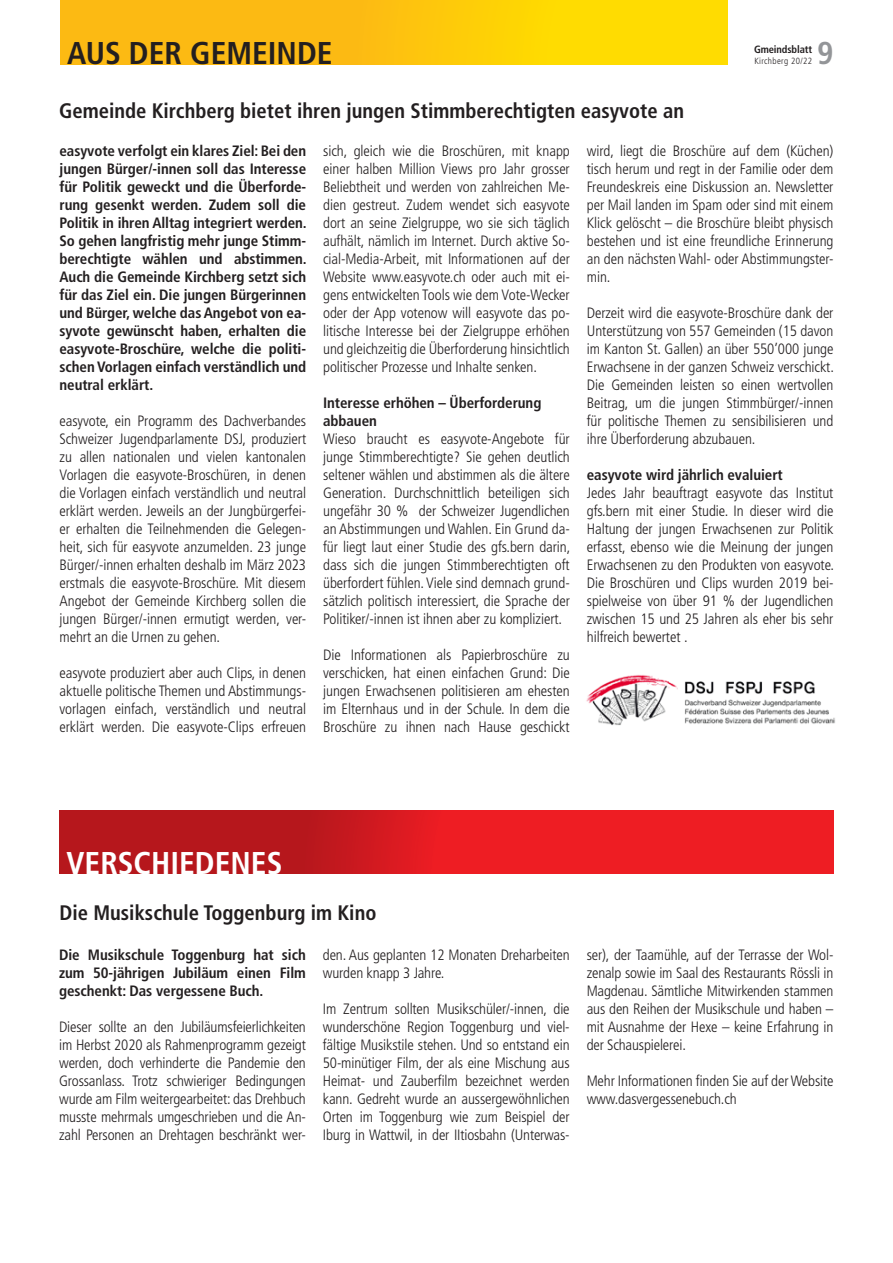
<style>
.page{position:relative;width:893px;height:1263px;background:#fff}
.page>*{position:absolute;margin:0;border:0;box-sizing:border-box;transform-origin:0 0}
.t1{font:700 condensed 31.5px "Frutiger";color:#231f20}
.t2{font:700 condensed 31.5px "Frutiger";color:#fff}
.t3{font:700 condensed 31.5px "Frutiger";color:#939598}
.t4{font:700 condensed 21px "Frutiger LT Std";color:#231f20}
.t5{font:300 condensed 15px/18px "Frutiger LT Std";letter-spacing:-.005em;color:#231f20;text-align:justify}
.t6{font:700 condensed 15px/18px "Frutiger";letter-spacing:-.005em;color:#231f20;text-align:justify}
.t7{font:13.2px/20.4px "Helvetica";letter-spacing:-.005em;color:#000}
.t8{font:700 13.2px "Helvetica";letter-spacing:-.005em;color:#000}
.t9{font:700 condensed 10.5px "Frutiger";letter-spacing:-.01em;color:#231f20}
.t10{font:300 condensed 9px "Frutiger LT Std";letter-spacing:.04em;color:#231f20}
</style>
<div class="page">
<div style="left:61px;top:0;width:666px;height:64px;background:linear-gradient(to right,#fbb018,#ffe000)"></div>
<img style="left:586px;top:675px;width:249px;height:50px">
<svg style="left:60px;top:810px;width:773px;height:64px"></svg>
<h1 class="t1" style="left:67px;top:35px;width:267px">AUS DER GEMEINDE</h1>
<h1 class="t3" style="left:817px;top:34px;width:18px">9</h1>
<p class="t9" style="left:754px;top:43px;width:60px">Gmeindsblatt</p>
<p class="t10" style="left:754px;top:55px;width:59px">Kirchberg 20/22</p>
<h2 class="t4" style="left:59px;top:98px;width:626px">Gemeinde Kirchberg bietet ihren jungen Stimmberechtigten easyvote an</h2>
<p class="t6" style="left:60px;top:142px;width:249px">easyvote verfolgt ein klares Ziel: Bei den jungen Bürger/-innen soll das Interesse für Politik geweckt und die Überforde&shy;rung gesenkt werden. Zudem soll die Politik in ihren Alltag integriert werden.<br>So gehen langfristig mehr junge Stimm&shy;berechtigte wählen und abstimmen.<br>Auch die Gemeinde Kirchberg setzt sich für das Ziel ein. Die jungen Bürgerinnen und Bürger, welche das Angebot von ea&shy;syvote gewünscht haben, erhalten die easyvote-Broschüre, welche die politi&shy;schen Vorlagen einfach verständlich und neutral erklärt.</p>
<p class="t5" style="left:60px;top:412px;width:248px">easyvote, ein Programm des Dachverbandes Schweizer Jugendparlamente DSJ, produziert zu allen nationalen und vielen kantonalen Vorlagen die easyvote-Broschüren, in denen die Vorlagen einfach verständlich und neutral erklärt werden. Jeweils an der Jungbürgerfei&shy;er erhalten die Teilnehmenden die Gelegen&shy;heit, sich für easyvote anzumelden. 23 junge Bürger/-innen erhalten deshalb im März 2023 erstmals die easyvote-Broschüre. Mit diesem Angebot der Gemeinde Kirchberg sollen die jungen Bürger/-innen ermutigt werden, ver&shy;mehrt an die Urnen zu gehen.</p>
<p class="t5" style="left:60px;top:664px;width:248px">easyvote produziert aber auch Clips, in denen aktuelle politische Themen und Abstimmungs&shy;vorlagen einfach, verständlich und neutral erklärt werden. Die easyvote-Clips erfreuen</p>
<p class="t5" style="left:587px;top:142px;width:248px">wird, liegt die Broschüre auf dem (Küchen) tisch herum und regt in der Familie oder dem Freundeskreis eine Diskussion an. Newsletter per Mail landen im Spam oder sind mit einem Klick gelöscht – die Broschüre bleibt physisch bestehen und ist eine freundliche Erinnerung an den nächsten Wahl- oder Abstimmungster&shy;min.</p>
<p class="t5" style="left:587px;top:304px;width:249px">Derzeit wird die easyvote-Broschüre dank der Unterstützung von 557 Gemeinden (15 davon im Kanton St. Gallen) an über 550’000 junge Erwachsene in der ganzen Schweiz verschickt.<br>Die Gemeinden leisten so einen wertvollen Beitrag, um die jungen Stimmbürger/-innen für politische Themen zu sensibilisieren und ihre Überforderung abzubauen.</p>
<p class="t6" style="left:587px;top:466px;width:197px">easyvote wird jährlich evaluiert</p>
<p class="t5" style="left:587px;top:484px;width:249px">Jedes Jahr beauftragt easyvote das Institut gfs.bern mit einer Studie. In dieser wird die Haltung der jungen Erwachsenen zur Politik erfasst, ebenso wie die Meinung der jungen Erwachsenen zu den Produkten von easyvote.<br>Die Broschüren und Clips wurden 2019 bei&shy;spielweise von über 91 % der Jugendlichen zwischen 15 und 25 Jahren als eher bis sehr hilfreich bewertet .</p>
<p class="t5" style="left:323px;top:142px;width:248px">sich, gleich wie die Broschüren, mit knapp einer halben Million Views pro Jahr grosser Beliebtheit und werden von zahlreichen Me&shy;dien gestreut. Zudem wendet sich easyvote dort an seine Zielgruppe, wo sie sich täglich aufhält, nämlich im Internet. Durch aktive So&shy;cial-Media-Arbeit, mit Informationen auf der Website www.easyvote.ch oder auch mit ei&shy;gens entwickelten Tools wie dem Vote-Wecker oder der App votenow will easyvote das po&shy;litische Interesse bei der Zielgruppe erhöhen und gleichzeitig die Überforderung hinsichtlich politischer Prozesse und Inhalte senken.</p>
<p class="t6" style="left:323px;top:394px;width:220px">Interesse erhöhen – Überforderung abbauen</p>
<p class="t5" style="left:323px;top:430px;width:249px">Wieso braucht es easyvote-Angebote für junge Stimmberechtigte? Sie gehen deutlich seltener wählen und abstimmen als die ältere Generation. Durchschnittlich beteiligen sich ungefähr 30 % der Schweizer Jugendlichen an Abstimmungen und Wahlen. Ein Grund da&shy;für liegt laut einer Studie des gfs.bern darin, dass sich die jungen Stimmberechtigten oft überfordert fühlen. Viele sind demnach grund&shy;sätzlich politisch interessiert, die Sprache der Politiker/-innen ist ihnen aber zu kompliziert.</p>
<p class="t5" style="left:323px;top:646px;width:248px">Die Informationen als Papierbroschüre zu verschicken, hat einen einfachen Grund: Die jungen Erwachsenen politisieren am ehesten im Elternhaus und in der Schule. In dem die Broschüre zu ihnen nach Hause geschickt</p>
<h1 class="t2" style="left:67px;top:844px;width:217px">VERSCHIEDENES</h1>
<h2 class="t4" style="left:60px;top:900px;width:318px">Die Musikschule Toggenburg im Kino</h2>
<p class="t6" style="left:59px;top:945px;width:248px">Die Musikschule Toggenburg hat sich zum 50-jährigen Jubiläum einen Film geschenkt: Das vergessene Buch.</p>
<p class="t5" style="left:59px;top:1018px;width:248px">Dieser sollte an den Jubiläumsfeierlichkeiten im Herbst 2020 als Rahmenprogramm gezeigt werden, doch verhinderte die Pandemie den Grossanlass. Trotz schwieriger Bedingungen wurde am Film weitergearbeitet: das Drehbuch musste mehrmals umgeschrieben und die An&shy;zahl Personen an Drehtagen beschränkt wer-</p>
<p class="t5" style="left:323px;top:946px;width:248px">den. Aus geplanten 12 Monaten Dreharbeiten wurden knapp 3 Jahre.</p>
<p class="t5" style="left:323px;top:1000px;width:248px">Im Zentrum sollten Musikschüler/-innen, die wunderschöne Region Toggenburg und viel&shy;fältige Musikstile stehen. Und so entstand ein 50-minütiger Film, der als eine Mischung aus Heimat- und Zauberfilm bezeichnet werden kann. Gedreht wurde an aussergewöhnlichen Orten im Toggenburg wie zum Beispiel der Iburg in Wattwil, in der IItiosbahn (Unterwas-</p>
<p class="t5" style="left:587px;top:946px;width:248px">ser), der Taamühle, auf der Terrasse der Wol&shy;zenalp sowie im Saal des Restaurants Rössli in Magdenau. Sämtliche Mitwirkenden stammen aus den Reihen der Musikschule und haben – mit Ausnahme der Hexe – keine Erfahrung in der Schauspielerei.</p>
<p class="t5" style="left:587px;top:1072px;width:248px">Mehr Informationen finden Sie auf der Website www.dasvergessenebuch.ch</p>
<p class="t8" style="left:595px;top:956px;width:297px">Broschüre, welche die politischen Vorlagen einf</p>
<p class="t7" style="left:595px;top:985px;width:300px">easyvote, ein Programm des Dachverbandes Sch allen nationalen und vielen kantonalen Vorlagen di</p>
<p class="t7" style="left:595px;top:1066px;width:296px">deshalb im März 2023 erstmals die easyvote-Br</p>
</div>
